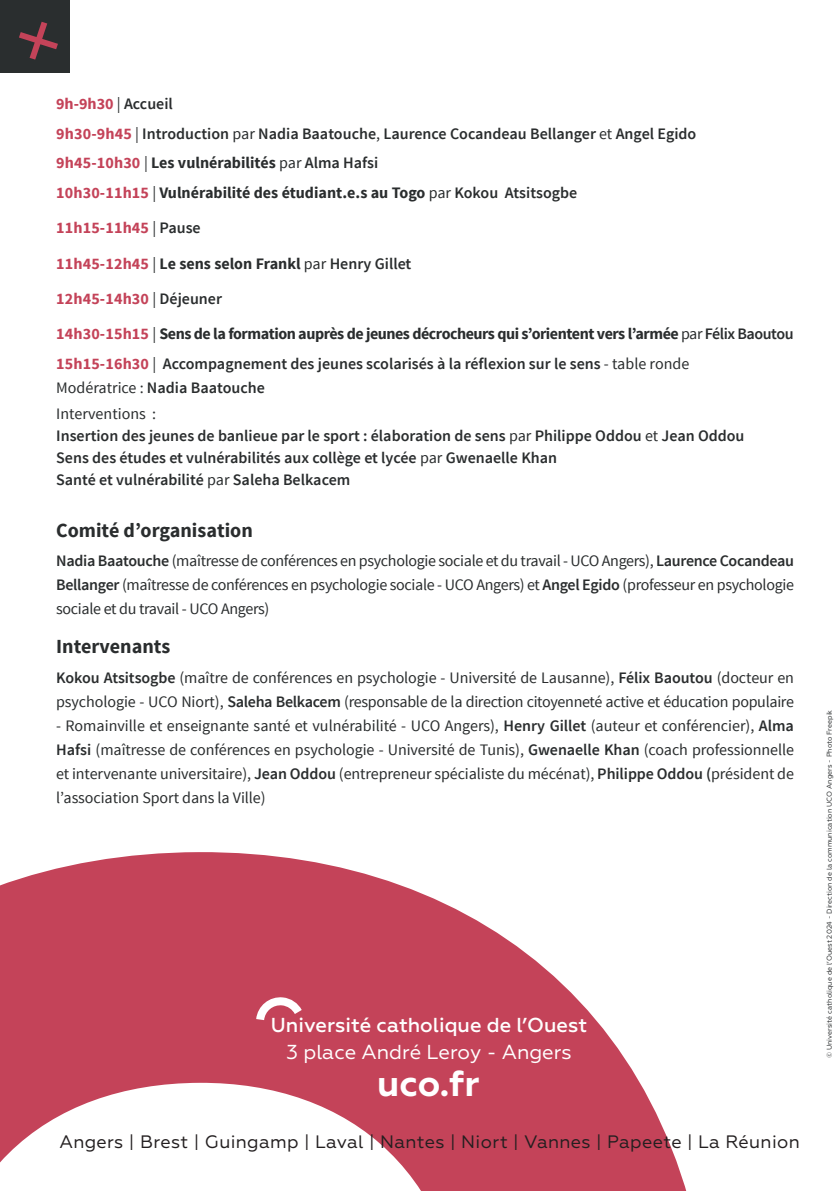
<style>
.page{position:relative;width:840px;height:1191px;background:#fff}
.page>*{position:absolute;margin:0;border:0;box-sizing:border-box;transform-origin:0 0}
.t1{font:700 36px "Geometria";color:#fff}
.t2{font:500 20.2px "Geometria";color:#fff}
.t3{font:20.2px "Geometria";color:#fff}
.t4{font:700 20px "Source Sans Pro";color:#2a2d2e}
.t5{font:18px "Geometria";letter-spacing:.02em;color:#231f20}
.t6{font:16px/24px "Source Sans Pro";letter-spacing:-.015em;color:#2a2d2e;text-align:justify}
.t7{font:600 16px/22px "Source Sans Pro";color:#2a2d2e}
.t8{font:700 16px "Source Sans Pro";color:#2a2d2e}
.t9{font:700 16px "Source Sans Pro";letter-spacing:-.03em;color:#2a2d2e}
.t10{font:700 16px "Source Sans Pro";letter-spacing:.01em;color:#c44359}
.t11{font:7px "Geometria";color:#2a2d2e}
.s1{font-weight:400;color:#2a2d2e}
.s2{font-weight:600;color:#2a2d2e}
.s3{font-weight:700;color:#c44359}
.s4{font-weight:400}
.s5{color:#c44359}
.s6{font-weight:600}
</style>
<div class="page">
<svg style="left:0;top:852px;width:687px;height:339px;fill:#c44359"></svg>
<svg style="left:251px;top:995px;width:58px;height:33px"></svg>
<div style="left:0;top:0;width:70px;height:72px;background:#2a2e2f"></div>
<svg style="left:19px;top:22px;width:39px;height:38px"></svg>
<p class="t10" style="left:56px;top:93px;width:118px">9h-9h30 <span class="s1">|</span> <span class="s2">Accueil</span></p>
<p class="t7" style="left:56px;top:123px;width:641px"><span class="s3">9h30-9h45</span> <span class="s4">|</span> Introduction <span class="s4">par</span> Nadia Baatouche<span class="s4">,</span> Laurence Cocandeau Bellanger <span class="s4">et</span> Angel Egido</p>
<p class="t8" style="left:56px;top:153px;width:323px"><span class="s5">9h45-10h30</span> <span class="s4">|</span> Les vulnérabilités <span class="s4">par</span> <span class="s6">Alma Hafsi</span></p>
<p class="t8" style="left:56px;top:182px;width:522px"><span class="s5">10h30-11h15</span> <span class="s4">|</span> Vulnérabilité des étudiant.e.s au Togo <span class="s4">par</span> <span class="s6">Kokou Atsitsogbe</span></p>
<p class="t10" style="left:56px;top:218px;width:146px">11h15-11h45 <span class="s1">|</span> <span class="s2">Pause</span></p>
<p class="t8" style="left:56px;top:253px;width:356px"><span class="s5">11h45-12h45</span> <span class="s4">|</span> Le sens selon Frankl <span class="s4">par</span> <span class="s6">Henry Gillet</span></p>
<p class="t10" style="left:56px;top:288px;width:167px">12h45-14h30 <span class="s1">|</span> <span class="s2">Déjeuner</span></p>
<p class="t9" style="left:56px;top:324px;width:738px"><span class="s5">14h30-15h15</span> <span class="s4">|</span> Sens de la formation auprès de jeunes décrocheurs qui s’orientent vers l’armée <span class="s4">par</span> <span class="s6">Félix Baoutou</span></p>
<p class="t7" style="left:56px;top:352px;width:634px;line-height:24px"><span class="s3">15h15-16h30</span> <span class="s4">|</span> Accompagnement des jeunes scolarisés à la réflexion sur le sens <span class="s4">- table ronde<br>Modératrice :</span> Nadia Baatouche</p>
<p class="t7" style="left:56px;top:403px;width:689px"><span class="s4">Interventions :<br></span>Insertion des jeunes de banlieue par le sport : élaboration de sens <span class="s4">par</span> Philippe Oddou <span class="s4">et</span> Jean Oddou Sens des études et vulnérabilités aux collège et lycée <span class="s4">par</span> Gwenaelle Khan<br>Santé et vulnérabilité <span class="s4">par</span> Saleha Belkacem</p>
<p class="t4" style="left:56px;top:517px;width:198px">Comité d’organisation</p>
<p class="t6" style="left:56px;top:549px;width:739px"><span class="s6">Nadia Baatouche</span> (maîtresse de conférences en psychologie sociale et du travail - UCO Angers), <span class="s6">Laurence Cocandeau Bellanger</span> (maîtresse de conférences en psychologie sociale - UCO Angers) et <span class="s6">Angel Egido</span> (professeur en psychologie sociale et du travail - UCO Angers)</p>
<p class="t4" style="left:56px;top:634px;width:116px">Intervenants</p>
<p class="t6" style="left:56px;top:666px;width:739px"><span class="s6">Kokou Atsitsogbe</span> (maître de conférences en psychologie - Université de Lausanne), <span class="s6">Félix Baoutou</span> (docteur en psychologie - UCO Niort), <span class="s6">Saleha Belkacem</span> (responsable de la direction citoyenneté active et éducation populaire</p>
<p class="t6" style="left:56px;top:714px;width:739px">- Romainville et enseignante santé et vulnérabilité - UCO Angers), <span class="s6">Henry Gillet</span> (auteur et conférencier), <span class="s6">Alma Hafsi</span> (maîtresse de conférences en psychologie - Université de Tunis), <span class="s6">Gwenaelle Khan</span> (coach professionnelle et intervenante universitaire), <span class="s6">Jean Oddou</span> (entrepreneur spécialiste du mécénat), <span class="s6">Philippe Oddou (</span>président de l’association Sport dans la Ville)</p>
<p class="t11" style="left:824px;top:1058px;width:350px;rotate:-90deg">© Université catholique de l’Ouest 2024 - Direction de la communication UCO Angers - Photo Freepik</p>
<p class="t2" style="left:271px;top:1013px;width:317px">Université catholique de l’Ouest</p>
<p class="t3" style="left:286px;top:1040px;width:286px">3 place André Leroy - Angers</p>
<p class="t1" style="left:377px;top:1062px;width:104px">uco.fr</p>
<p class="t5" style="left:59px;top:1131px;width:741px">Angers | Brest | Guingamp | Laval | Nantes | Niort | Vannes | Papeete | La Réunion</p>
</div>
